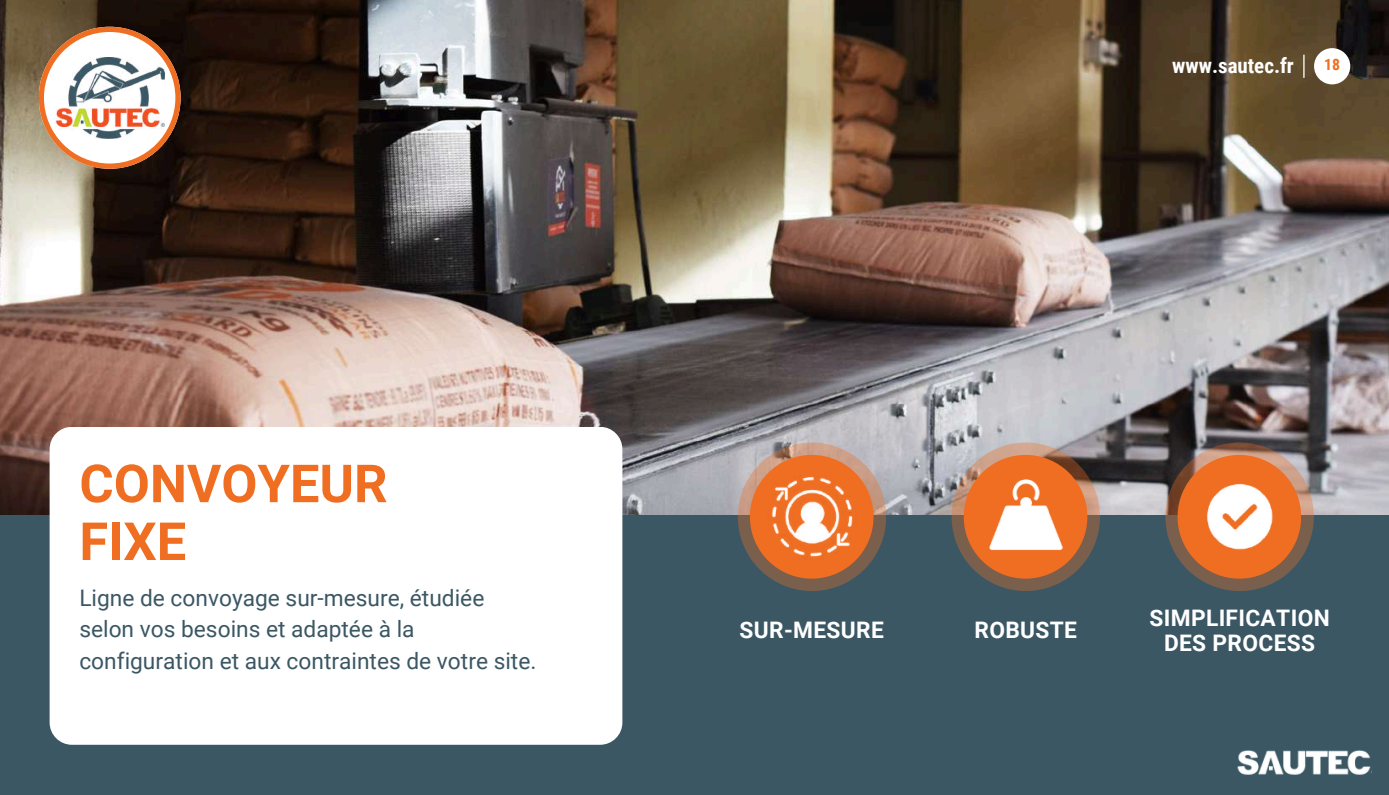
<style>
.page{position:relative;width:1389px;height:795px;background:#fff}
.page>*{position:absolute;margin:0;border:0;box-sizing:border-box;transform-origin:0 0}
.t1{font:700 52.5px/57.8px "Roboto";color:#ef6e22}
.t2{font:22.75px/31.5px "Roboto";color:#3b5764}
.t3{font:700 22.75px/24.8px "Roboto";letter-spacing:.015em;color:#fff;text-align:center}
.t4{font:700 21px "Roboto Condensed";color:#fff}
.t5{font:700 15.75px "Roboto Condensed";color:#ef6e22}
</style>
<div class="page">
<div style="left:0;top:0;width:1388px;height:794px;background:#3b5764"></div>
<img style="left:0;top:0;width:1389px;height:514px">
<svg style="left:39px;top:27px;width:141px;height:141px;background:#bd9f8b"></svg>
<img style="left:55px;top:58px;width:109px;height:80px">
<svg style="left:1303px;top:55px;width:1px;height:23px"></svg>
<div style="left:1314px;top:48px;width:36px;height:36px;background:#fff;border-radius:50%"></div>
<svg style="left:1165px;top:442px;width:148px;height:148px;background:#a36643"></svg>
<svg style="left:738px;top:442px;width:148px;height:148px"></svg>
<svg style="left:951px;top:442px;width:149px;height:148px;background:#a97353"></svg>
<img style="left:767px;top:469px;width:89px;height:94px">
<img style="left:985px;top:474px;width:80px;height:80px">
<img style="left:1203px;top:480px;width:72px;height:72px">
<div style="left:50px;top:426px;width:572px;height:318px;background:#fff;border-radius:22px"></div>
<img style="left:1237px;top:750px;width:134px;height:25px">
<h1 class="t1" style="left:79px;top:455px;width:310px">CONVOYEUR<br>FIXE</h1>
<p class="t2" style="left:79px;top:582px;width:458px">Ligne de convoyage sur-mesure, étudiée selon vos besoins et adaptée à la configuration et aux contraintes de votre site.</p>
<p class="t4" style="left:1172px;top:53px;width:123px">www.sautec.fr</p>
<p class="t5" style="left:1324px;top:56px;width:17px">18</p>
<p class="t3" style="left:739px;top:617px;width:146px">SUR-MESURE</p>
<p class="t3" style="left:974px;top:617px;width:104px">ROBUSTE</p>
<p class="t3" style="left:1149px;top:605px;width:182px">SIMPLIFICATION<br>DES PROCESS</p>
</div>
